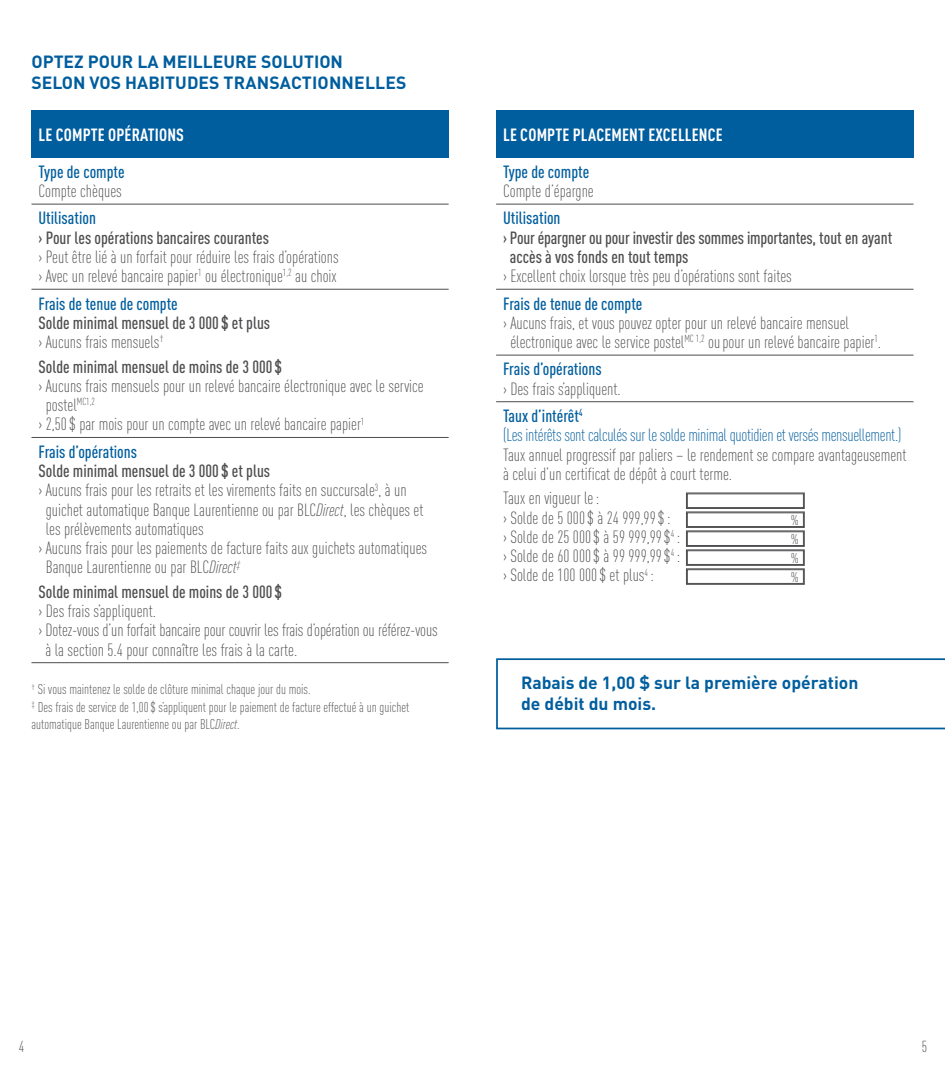
<style>
.page{position:relative;width:945px;height:1071px;background:#fff}
.page>*{position:absolute;margin:0;border:0;box-sizing:border-box;transform-origin:0 0}
.t1{font:300 condensed 17.5px/19.2px "DINOT";color:#4d4d4f}
.t2{font:500 condensed 17.5px/19.2px "DINOT";color:#4d4d4f}
.t3{font:500 condensed 17.5px "DINOT";color:#005e9e}
.t4{font:700 17.5px/21px "DINOT";color:#005e9e}
.t5{font:300 condensed 17.5px "DINOT";letter-spacing:-.02em;color:#005e9e}
.t6{font:700 condensed 17.5px "DINOT";letter-spacing:.01em;color:#fff}
.t7{font:300 condensed 15.75px "DINOT";color:#4d4d4f}
.t8{font:300 condensed 14px/18.9px "DINOT";color:#4d4d4f}
.s1{font-weight:300}
.s2{font-style:italic}
.s3{font-weight:500;color:#005e9e}
</style>
<div class="page">
<div style="left:32px;top:110px;width:417px;height:48px;background:#005e9e"></div>
<hr style="left:32px;top:204px;width:417px;height:1px;background:#4d4d4f">
<hr style="left:32px;top:289px;width:417px;height:1px;background:#4d4d4f">
<hr style="left:32px;top:437px;width:417px;height:1px;background:#4d4d4f">
<hr style="left:32px;top:662px;width:417px;height:1px;background:#4d4d4f">
<div style="left:496px;top:110px;width:418px;height:48px;background:#005e9e"></div>
<hr style="left:496px;top:204px;width:418px;height:1px;background:#4d4d4f">
<hr style="left:496px;top:289px;width:418px;height:1px;background:#4d4d4f">
<hr style="left:496px;top:355px;width:418px;height:1px;background:#4d4d4f">
<hr style="left:496px;top:401px;width:418px;height:1px;background:#4d4d4f">
<svg style="left:686px;top:492px;width:119px;height:93px"></svg>
<div style="left:687px;top:570px;width:117px;height:14px;border:1px solid #4d4d4f"></div>
<svg style="left:496px;top:658px;width:449px;height:71px"></svg>
<p class="t4" style="left:32px;top:51px;width:377px">OPTEZ POUR LA MEILLEURE SOLUTION<br>SELON VOS HABITUDES TRANSACTIONNELLES</p>
<p class="t6" style="left:39px;top:124px;width:147px">LE COMPTE OPÉRATIONS</p>
<p class="t3" style="left:38px;top:161px;width:88px">Type de compte</p>
<p class="t1" style="left:38px;top:181px;width:85px">Compte chèques</p>
<p class="t3" style="left:38px;top:208px;width:59px">Utilisation</p>
<p class="t2" style="left:38px;top:228px;width:232px">› Pour les opérations bancaires courantes</p>
<p class="t1" style="left:38px;top:247px;width:302px">› Peut être lié à un forfait pour réduire les frais d’opérations › Avec un relevé bancaire papier<sup>1</sup> ou électronique<sup>1,2</sup> au choix</p>
<p class="t3" style="left:38px;top:293px;width:141px">Frais de tenue de compte</p>
<p class="t2" style="left:38px;top:313px;width:233px">Solde minimal mensuel de 3 000 $ et plus <span class="s1">› Aucuns frais mensuels</span><sup>†</sup></p>
<p class="t2" style="left:38px;top:357px;width:245px">Solde minimal mensuel de moins de 3 000 $</p>
<p class="t1" style="left:38px;top:376px;width:387px">› Aucuns frais mensuels pour un relevé bancaire électronique avec le service</p>
<p class="t1" style="left:46px;top:396px;width:51px">postel<sup>MC1,2</sup></p>
<p class="t1" style="left:38px;top:415px;width:327px">› 2,50$ par mois pour un compte avec un relevé bancaire papier<sup>1</sup></p>
<p class="t3" style="left:38px;top:441px;width:100px">Frais d’opérations</p>
<p class="t2" style="left:38px;top:461px;width:233px">Solde minimal mensuel de 3 000 $ et plus</p>
<p class="t1" style="left:38px;top:481px;width:370px">› Aucuns frais pour les retraits et les virements faits en succursale<sup>3</sup>, à un</p>
<p class="t1" style="left:46px;top:500px;width:379px">guichet automatique Banque Laurentienne ou par BLC<span class="s2">Direct</span>, les chèques et</p>
<p class="t1" style="left:46px;top:519px;width:159px">les prélèvements automatiques</p>
<p class="t1" style="left:39px;top:538px;width:390px">› Aucuns frais pour les paiements de facture faits aux guichets automatiques</p>
<p class="t1" style="left:46px;top:558px;width:197px">Banque Laurentienne ou par BLC<span class="s2">Direct</span><sup>‡</sup></p>
<p class="t2" style="left:38px;top:582px;width:245px">Solde minimal mensuel de moins de 3 000 $</p>
<p class="t1" style="left:38px;top:602px;width:119px">› Des frais s’appliquent.</p>
<p class="t1" style="left:38px;top:621px;width:401px">› Dotez-vous d’un forfait bancaire pour couvrir les frais d’opération ou référez-vous</p>
<p class="t1" style="left:45px;top:640px;width:253px">à la section 5.4 pour connaître les frais à la carte.</p>
<p class="t8" style="left:31px;top:681px;width:379px;line-height:17.5px"><sup>†</sup> Si vous maintenez le solde de clôture minimal chaque jour du mois.<br><sup>‡</sup> Des frais de service de 1,00$ s’appliquent pour le paiement de facture effectué à un guichet automatique Banque Laurentienne ou par BLC<span class="s2">Direct</span>.</p>
<p class="t6" style="left:503px;top:124px;width:221px">LE COMPTE PLACEMENT EXCELLENCE</p>
<p class="t3" style="left:503px;top:161px;width:88px">Type de compte</p>
<p class="t1" style="left:503px;top:181px;width:92px">Compte d’épargne</p>
<p class="t3" style="left:503px;top:208px;width:59px">Utilisation</p>
<p class="t2" style="left:510px;top:228px;width:384px;text-indent:-7px">› Pour épargner ou pour investir des sommes importantes, tout en ayant accès à vos fonds en tout temps</p>
<p class="t1" style="left:503px;top:267px;width:290px">› Excellent choix lorsque très peu d’opérations sont faites</p>
<p class="t3" style="left:503px;top:293px;width:141px">Frais de tenue de compte</p>
<p class="t1" style="left:510px;top:313px;width:372px;text-indent:-7px">› Aucuns frais, et vous pouvez opter pour un relevé bancaire mensuel électronique avec le service postel<sup>MC</sup> <sup>1,2</sup> oupour un relevé bancaire papier<sup>1</sup>.</p>
<p class="t3" style="left:503px;top:359px;width:100px">Frais d’opérations</p>
<p class="t1" style="left:503px;top:375px;width:119px;line-height:27.3px">› Des frais s’appliquent.<br><span class="s3">Taux d’intérêt</span><sup>4</sup></p>
<p class="t5" style="left:503px;top:425px;width:400px">(Les intérêts sont calculés sur le solde minimal quotidien et versés mensuellement.)</p>
<p class="t1" style="left:503px;top:445px;width:405px">Taux annuel progressif par paliers – le rendement se compare avantageusement à celui d’un certificat de dépôt à court terme.</p>
<p class="t1" style="left:503px;top:489px;width:179px">Taux en vigueur le:<br>› Solde de 5 000$ à 24 999,99$:<br>› Solde de 25 000$ à 59 999,99$<sup>4</sup> : › Solde de 60 000$ à 99 999,99$<sup>4</sup> : › Solde de 100 000$ et plus<sup>4</sup> :</p>
<p class="t8" style="left:791px;top:511px;width:10px;text-align:justify">% % % %</p>
<p class="t4" style="left:521px;top:672px;width:339px">Rabais de 1,00 $ sur la première opération de débit du mois.</p>
<p class="t7" style="left:19px;top:1037px;width:7px">4</p>
<p class="t7" style="left:922px;top:1037px;width:7px">5</p>
</div>
